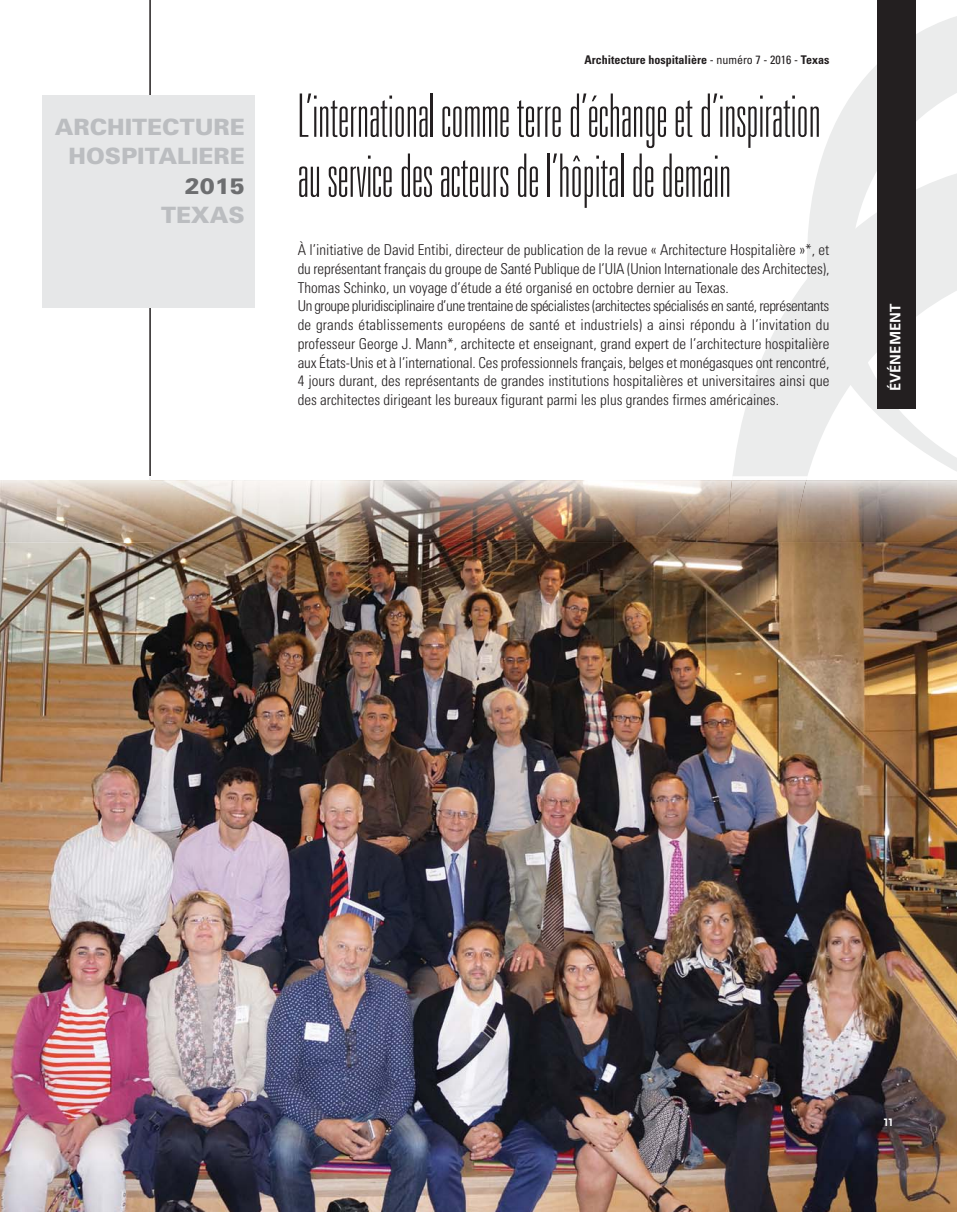
<style>
.page{position:relative;width:957px;height:1212px;background:#fff}
.page>*{position:absolute;margin:0;border:0;box-sizing:border-box;transform-origin:0 0}
.t1{font:100 ultra-condensed 60px/60px "Univers";color:#231f20}
.t2{font:900 22.5px/29.2px "Univers";color:#bbbdc0;text-align:right}
.t3{font:900 22.5px "Univers";color:#6d6e70}
.t4{font:300 condensed 15px/18.8px "Univers";color:#231f20}
.t5{font:700 15px "Frutiger";color:#fff}
.t6{font:700 condensed 12px "Univers";color:#231f20}
.t7{font:12px "Hooge 0555";color:#fff}
.s1{font-weight:400}
</style>
<div class="page">
<hr style="left:149px;top:0;width:2px;height:1212px;background:#231f20">
<div style="left:43px;top:95px;width:212px;height:213px;background:#e6e7e8"></div>
<svg style="left:819px;top:13px;width:138px;height:155px"></svg>
<svg style="left:732px;top:168px;width:225px;height:308px;fill:#ebecec"></svg>
<img style="left:0;top:542px;width:957px;height:670px">
<img style="left:151px;top:480px;width:806px;height:1px">
<img style="left:0;top:481px;width:728px;height:61px">
<img style="left:728px;top:481px;width:67px;height:61px">
<img style="left:795px;top:481px;width:162px;height:61px">
<div style="left:877px;top:0;width:38px;height:408px;background:#231f20"></div>
<h2 class="t2" style="left:55px;top:115px;width:191px">ARCHITECTURE<br>HOSPITALIERE</h2>
<h2 class="t3" style="left:185px;top:177px;width:62px">2015</h2>
<h2 class="t2" style="left:161px;top:203px;width:85px">TEXAS</h2>
<p class="t6" style="left:584px;top:55px;width:246px">Architecture hospitalière <span class="s1">- numéro 7 - 2016 -</span> Texas</p>
<h1 class="t1" style="left:298px;top:93px;width:524px">L’international comme terre d’échange et d’inspiration au service des acteurs de l’hôpital de demain</h1>
<p class="t4" style="left:298px;top:242px;width:533px">À l’initiative de David Entibi, directeur de publication de la revue « Architecture Hospitalière »*, et du représentant français du groupe de Santé Publique de l’UIA (Union Internationale des Architectes), Thomas Schinko, un voyage d’étude a été organisé en octobre dernier au Texas.<br>Un groupe pluridisciplinaire d’une trentaine de spécialistes (architectes spécialisés en santé, représentants de grands établissements européens de santé et industriels) a ainsi répondu à l’invitation du professeur George J. Mann*, architecte et enseignant, grand expert de l’architecture hospitalière aux États-Unis et à l’international. Ces professionnels français, belges et monégasques ont rencontré, 4 jours durant, des représentants de grandes institutions hospitalières et universitaires ainsi que des architectes dirigeant les bureaux figurant parmi les plus grandes firmes américaines.</p>
<p class="t5" style="left:890px;top:391px;width:89px;rotate:-90deg">ÉVÉNEMENT</p>
<p class="t7" style="left:884px;top:1115px;width:10px">11</p>
</div>
